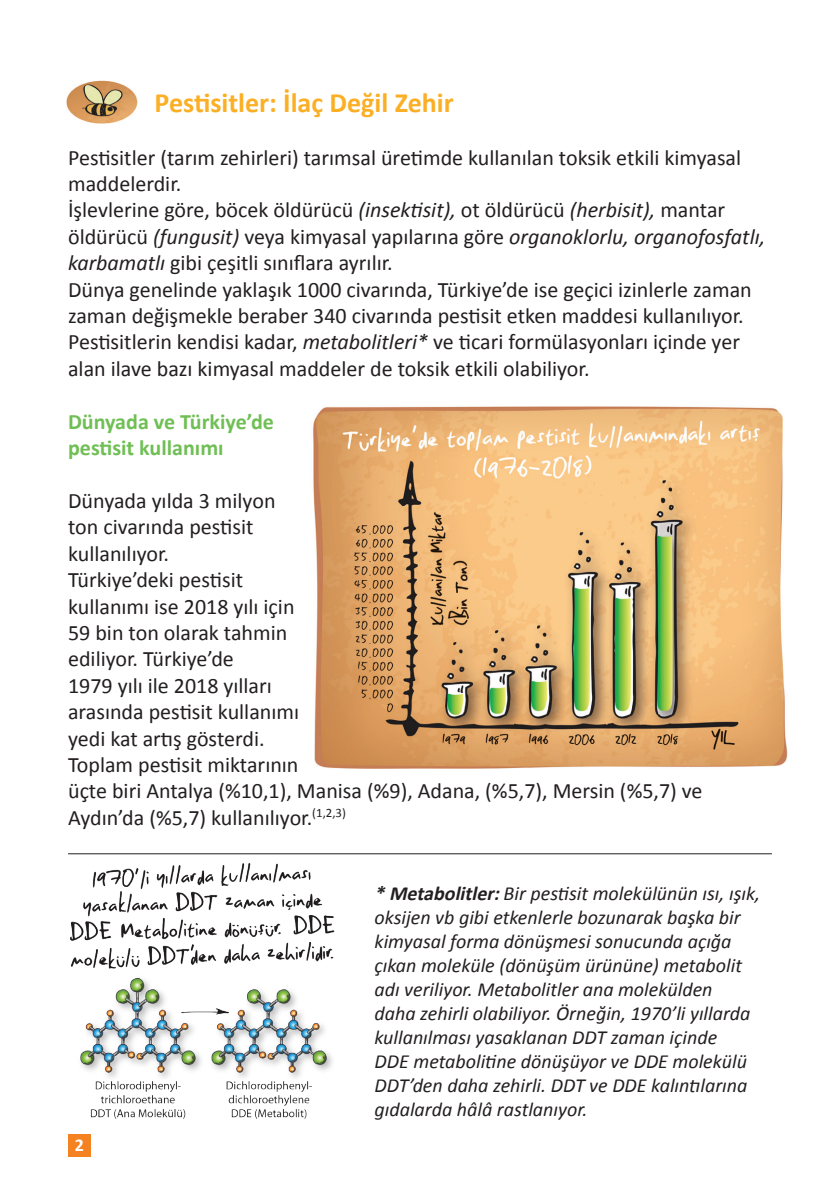
<style>
.page{position:relative;width:840px;height:1191px;background:#fff}
.page>*{position:absolute;margin:0;border:0;box-sizing:border-box;transform-origin:0 0}
.t1{font:700 28px "Calibri";color:#fbaf25}
.t2{font:22px/26.4px "Calibri";color:#231f20}
.t3{font:700 22px/26.4px "Calibri";color:#6fbf54}
.t4{font:italic 20px/24px "Calibri";color:#231f20}
.t5{font:700 18px "Calibri";color:#fff}
.s1{font-style:italic}
.s2{font-weight:700}
</style>
<div class="page">
<div style="left:68px;top:1134px;width:23px;height:23px;background:#f58220"></div>
<img style="left:313px;top:406px;width:475px;height:362px">
<img style="left:71px;top:863px;width:264px;height:256px">
<img style="left:67px;top:81px;width:70px;height:42px">
<hr style="left:68px;top:853px;width:703px;height:1px;background:#231f20">
<p class="t1" style="left:154px;top:85px;width:300px">Pestisitler: İlaç Değil Zehir</p>
<p class="t2" style="left:68px;top:144px;width:698px">Pestisitler (tarım zehirleri) tarımsal üretimde kullanılan toksik etkili kimyasal maddelerdir.<br>İşlevlerine göre, böcek öldürücü <span class="s1">(insektisit),</span> ot öldürücü <span class="s1">(herbisit),</span> mantar öldürücü <span class="s1">(fungusit)</span> veya kimyasal yapılarına göre <span class="s1">organoklorlu, organofosfatlı, karbamatlı</span> gibi çeşitli sınıflara ayrılır.<br>Dünya genelinde yaklaşık 1000 civarında, Türkiye’de ise geçici izinlerle zaman zaman değişmekle beraber 340 civarında pestisit etken maddesi kullanılıyor.<br>Pestisitlerin kendisi kadar, <span class="s1">metabolitleri*</span> ve ticari formülasyonları içinde yer alan ilave bazı kimyasal maddeler de toksik etkili olabiliyor.</p>
<p class="t3" style="left:68px;top:408px;width:207px">Dünyada ve Türkiye’de pestisit kullanımı</p>
<p class="t2" style="left:68px;top:487px;width:635px">Dünyada yılda 3 milyon<br>ton civarında pestisit<br>kullanılıyor.<br>Türkiye’deki pestisit<br>kullanımı ise 2018 yılı için<br>59 bin ton olarak tahmin<br>ediliyor. Türkiye’de<br>1979 yılı ile 2018 yılları<br>arasında pestisit kullanımı<br>yedi kat artış gösterdi.<br>Toplam pestisit miktarının<br>üçte biri Antalya (%10,1), Manisa (%9), Adana, (%5,7), Mersin (%5,7) ve<br>Aydın’da (%5,7) kullanılıyor.<sup>(1,2,3)</sup></p>
<p class="t5" style="left:75px;top:1133px;width:11px">2</p>
<p class="t4" style="left:374px;top:880px;width:387px"><span class="s2">*Metabolitler:</span>Bir pestisit molekülünün ısı, ışık, oksijen vb gibi etkenlerle bozunarak başka bir kimyasal forma dönüşmesi sonucunda açığa çıkan moleküle (dönüşüm ürününe) metabolit adı veriliyor. Metabolitler ana molekülden<br>daha zehirli olabiliyor. Örneğin, 1970’li yıllarda kullanılması yasaklanan DDT zaman içinde<br>DDE metabolitine dönüşüyor ve DDE molekülü DDT’den daha zehirli. DDT ve DDE kalıntılarına gıdalarda hâlâ rastlanıyor.</p>
</div>
